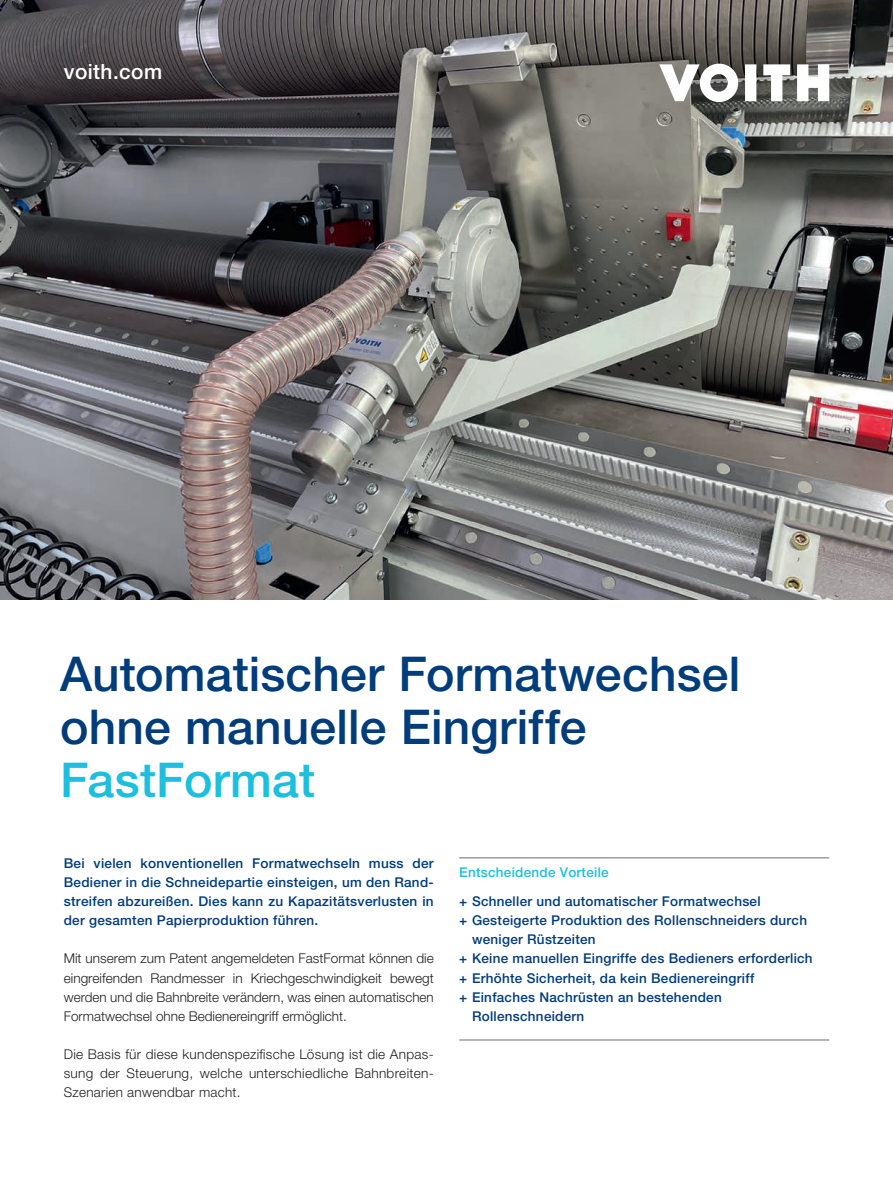
<style>
.page{position:relative;width:893px;height:1191px;background:#fff}
.page>*{position:absolute;margin:0;border:0;box-sizing:border-box;transform-origin:0 0}
.t1{font:500 48px/52.8px "Helvetica Neue LT Pro";letter-spacing:.005em;color:#013c7b}
.t2{font:500 48px "Helvetica Neue LT Pro";letter-spacing:.005em;color:#1cbfdf}
.t3{font:500 21px "Helvetica Neue LT Pro";letter-spacing:.02em;color:#fff}
.t4{font:500 13.5px/19.2px "Helvetica Neue LT Pro";letter-spacing:.02em;color:#013c7b;text-align:justify}
.t5{font:300 13.5px/19.2px "Helvetica Neue LT Pro";letter-spacing:.01em;color:#231f20;text-align:justify}
.t6{font:500 13.5px "Helvetica Neue LT Pro";letter-spacing:.02em;color:#1cbfdf}
</style>
<div class="page">
<hr style="left:459px;top:857px;width:370px;height:1px;background:#6c6d70">
<img style="left:0;top:0;width:893px;height:600px">
<svg style="left:659px;top:64px;width:79px;height:38px"></svg>
<svg style="left:745px;top:64px;width:11px;height:37px"></svg>
<svg style="left:763px;top:64px;width:27px;height:37px"></svg>
<svg style="left:797px;top:64px;width:32px;height:37px"></svg>
<hr style="left:459px;top:1039px;width:370px;height:1px;background:#6c6d70">
<h2 class="t3" style="left:64px;top:59px;width:100px">voith.com</h2>
<h1 class="t1" style="left:60px;top:647px;width:682px">Automatischer Formatwechsel ohne manuelle Eingriffe</h1>
<h1 class="t2" style="left:60px;top:751px;width:256px">FastFormat</h1>
<p class="t4" style="left:64px;top:853px;width:371px">Bei vielen konventionellen Formatwechseln muss der Bediener in die Schneidepartie einsteigen, um den Rand&shy;streifen abzureißen. Dies kann zu Kapazitätsverlusten in der gesamten Papierproduktion führen.</p>
<p class="t5" style="left:64px;top:948px;width:371px">Mit unserem zum Patent angemeldeten FastFormat können die eingreifenden Randmesser in Kriechgeschwindigkeit bewegt werden und die Bahnbreite verändern, was einen automatischen Formatwechsel ohne Bedienereingriff ermöglicht.</p>
<p class="t5" style="left:64px;top:1044px;width:371px">Die Basis für diese kundenspezifische Lösung ist die Anpas&shy;sung der Steuerung, welche unterschiedliche Bahnbreiten-Szenarien anwendbar macht.</p>
<p class="t6" style="left:459px;top:864px;width:151px">Entscheidende Vorteile</p>
<p class="t4" style="left:459px;top:891px;width:303px">+ Schneller und automatischer Formatwechsel</p>
<p class="t4" style="left:459px;top:910px;width:349px">+ Gesteigerte Produktion des Rollenschneiders durch</p>
<p class="t4" style="left:472px;top:929px;width:125px">weniger Rüstzeiten</p>
<p class="t4" style="left:459px;top:949px;width:355px">+ Keine manuellen Eingriffe des Bedieners erforderlich</p>
<p class="t4" style="left:459px;top:968px;width:296px">+ Erhöhte Sicherheit, da kein Bedienereingriff</p>
<p class="t4" style="left:459px;top:987px;width:264px">+ Einfaches Nachrüsten an bestehenden</p>
<p class="t4" style="left:472px;top:1006px;width:114px">Rollenschneidern</p>
</div>
